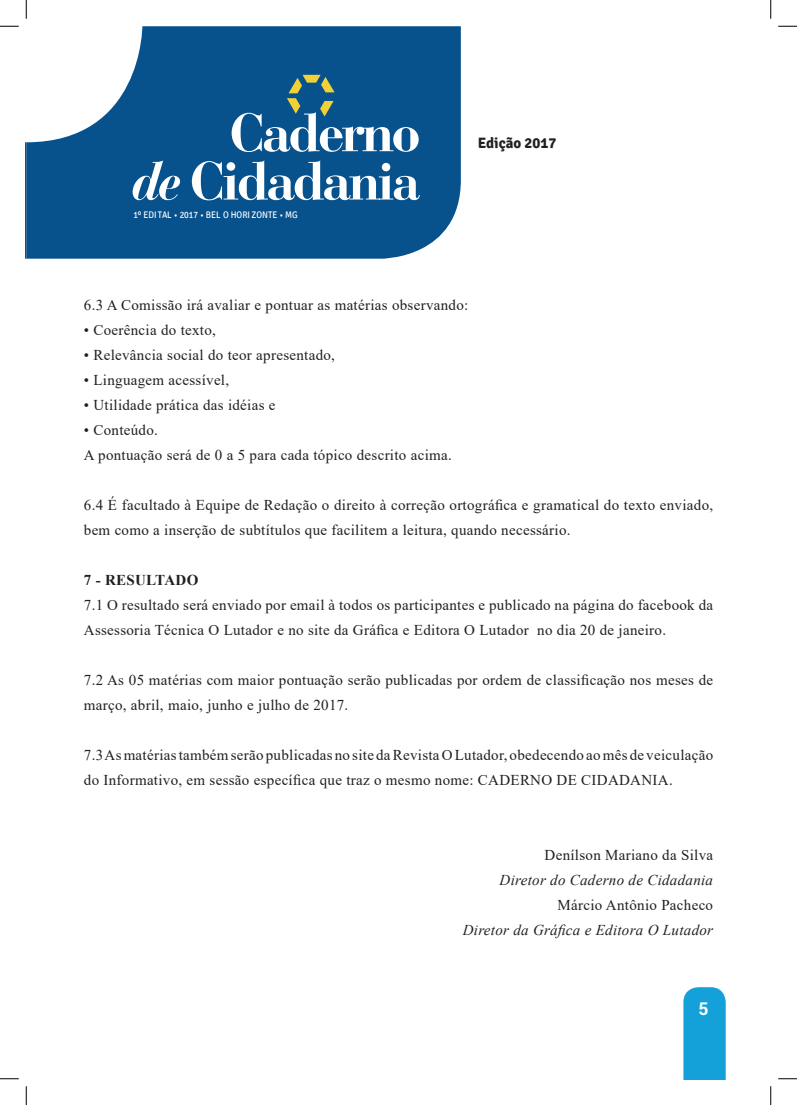
<style>
.page{position:relative;width:797px;height:1105px;background:#fff}
.page>*{position:absolute;margin:0;border:0;box-sizing:border-box;transform-origin:0 0}
.t1{font:700 17.5px "Roboto";color:#fff}
.t2{font:15px/25px "Times New Roman";letter-spacing:.02em;color:#231f20}
.t3{font:italic 15px "Times New Roman";letter-spacing:.02em;color:#231f20}
.t4{font:700 15px "Times New Roman";letter-spacing:.02em;color:#231f20}
.t5{font:700 15px "Signika";color:#231f20}
.t6{font:9.5px "Signika";color:#fff;scale:.91 1}
</style>
<div class="page">
<div style="left:683px;top:987px;width:42px;height:93px;background:#14a0d9"></div>
<svg style="left:26px;top:26px;width:435px;height:233px;fill:#07518c"></svg>
<svg style="left:25px;top:142px;width:1px;height:117px"></svg>
<svg style="left:133px;top:160px;width:287px;height:40px"></svg>
<svg style="left:231px;top:75px;width:187px;height:77px;background:#37719b"></svg>
<svg style="left:0;top:25px;width:19px;height:2px"></svg>
<svg style="left:778px;top:25px;width:19px;height:2px"></svg>
<svg style="left:0;top:1078px;width:19px;height:1px"></svg>
<svg style="left:778px;top:1078px;width:19px;height:1px"></svg>
<svg style="left:25px;top:0;width:2px;height:19px"></svg>
<svg style="left:25px;top:1086px;width:2px;height:19px"></svg>
<svg style="left:770px;top:0;width:1px;height:19px"></svg>
<svg style="left:770px;top:1086px;width:1px;height:19px"></svg>
<p class="t6" style="left:133px;top:209px;width:182px">1º EDI TAL • 2017 • BEL O HORI ZONTE • MG</p>
<p class="t5" style="left:477px;top:134px;width:80px">Edição 2017</p>
<p class="t2" style="left:84px;top:292px;width:386px">6.3 A Comissão irá avaliar e pontuar as matérias observando:</p>
<p class="t2" style="left:84px;top:317px;width:134px">• Coerência do texto,</p>
<p class="t2" style="left:84px;top:342px;width:253px">• Relevância social do teor apresentado,</p>
<p class="t2" style="left:84px;top:367px;width:147px">• Linguagem acessível,</p>
<p class="t2" style="left:84px;top:392px;width:193px">• Utilidade prática das idéias e</p>
<p class="t2" style="left:84px;top:417px;width:76px">• Conteúdo.</p>
<p class="t2" style="left:84px;top:442px;width:369px">A pontuação será de 0 a 5 para cada tópico descrito acima.</p>
<p class="t2" style="left:84px;top:492px;width:631px">6.4 É facultado à Equipe de Redação o direito à correção ortográfica e gramatical do texto enviado, bem como a inserção de subtítulos que facilitem a leitura, quando necessário.</p>
<p class="t4" style="left:84px;top:569px;width:116px">7 - RESULTADO</p>
<p class="t2" style="left:84px;top:592px;width:631px">7.1 O resultado será enviado por email à todos os participantes e publicado na página do facebook da<br>Assessoria Técnica O Lutador e no site da Gráfica e Editora O Lutador no dia 20 de janeiro.</p>
<p class="t2" style="left:84px;top:667px;width:630px">7.2 As 05 matérias com maior pontuação serão publicadas por ordem de classificação nos meses de março, abril, maio, junho e julho de 2017.</p>
<p class="t2" style="left:84px;top:742px;width:631px">7.3 As matérias também serão publicadas no site da Revista O Lutador, obedecendo ao mês de veiculação do Informativo, em sessão específica que traz o mesmo nome: CADERNO DE CIDADANIA.</p>
<p class="t2" style="left:544px;top:842px;width:170px">Denílson Mariano da Silva</p>
<p class="t3" style="left:499px;top:869px;width:215px">Diretor do Caderno de Cidadania</p>
<p class="t2" style="left:557px;top:892px;width:157px">Márcio Antônio Pacheco</p>
<p class="t3" style="left:463px;top:919px;width:252px">Diretor da Gráfica e Editora O Lutador</p>
<p class="t1" style="left:698px;top:996px;width:12px">5</p>
</div>
